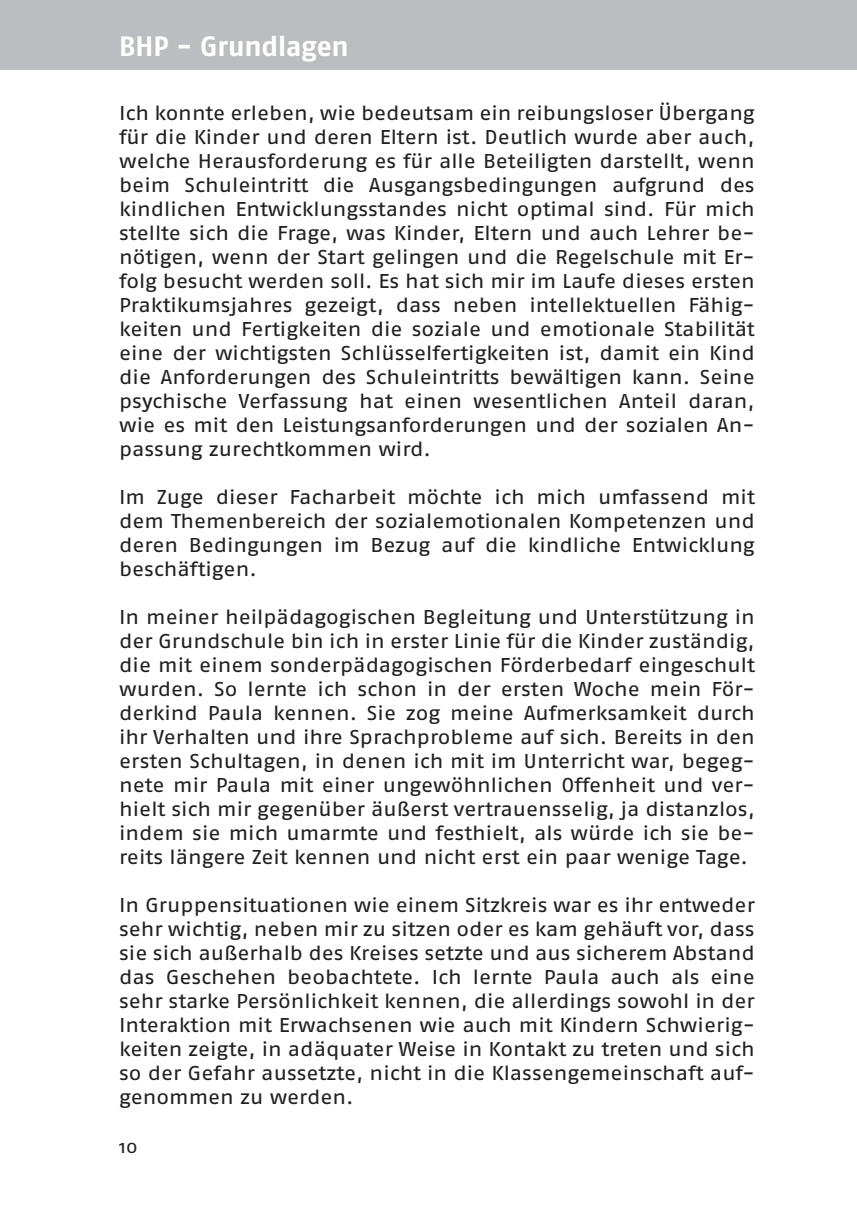
<style>
.page{position:relative;width:857px;height:1225px;background:#fff}
.page>*{position:absolute;margin:0;border:0;box-sizing:border-box;transform-origin:0 0}
.t1{font:700 28px "Fago No";letter-spacing:-.005em;color:#fff}
.t2{font:20px/24px "Fago Ex";letter-spacing:-.005em;color:#231f20;text-align:justify}
.t3{font:18px "Fago Ex";color:#231f20}
</style>
<div class="page">
<div style="left:0;top:0;width:856px;height:70px;background:#bcbdc0"></div>
<h1 class="t1" style="left:119px;top:30px;width:231px">BHP - Grundlagen</h1>
<p class="t2" style="left:119px;top:101px;width:636px">Ich konnte erleben, wie bedeutsam ein reibungsloser Übergang für die Kinder und deren Eltern ist. Deutlich wurde aber auch, welche Herausforderung es für alle Beteiligten darstellt, wenn beim Schuleintritt die Ausgangsbedingungen aufgrund des kindlichen Entwicklungsstandes nicht optimal sind. Für mich stellte sich die Frage, was Kinder, Eltern und auch Lehrer be&shy;nötigen, wenn der Start gelingen und die Regelschule mit Er&shy;folg besucht werden soll. Es hat sich mir im Laufe dieses ersten Praktikumsjahres gezeigt, dass neben intellektuellen Fähig&shy;keiten und Fertigkeiten die soziale und emotionale Stabilität eine der wichtigsten Schlüsselfertigkeiten ist, damit ein Kind die Anforderungen des Schuleintritts bewältigen kann. Seine psychische Verfassung hat einen wesentlichen Anteil daran, wie es mit den Leistungsanforderungen und der sozialen An&shy;passung zurechtkommen wird.</p>
<p class="t2" style="left:119px;top:485px;width:636px">Im Zuge dieser Facharbeit möchte ich mich umfassend mit dem Themenbereich der sozialemotionalen Kompetenzen und deren Bedingungen im Bezug auf die kindliche Entwicklung beschäftigen.</p>
<p class="t2" style="left:119px;top:605px;width:636px">In meiner heilpädagogischen Begleitung und Unterstützung in der Grundschule bin ich in erster Linie für die Kinder zuständig, die mit einem sonderpädagogischen Förderbedarf eingeschult wurden. So lernte ich schon in der ersten Woche mein För&shy;derkind Paula kennen. Sie zog meine Aufmerksamkeit durch ihr Verhalten und ihre Sprachprobleme auf sich. Bereits in den ersten Schultagen, in denen ich mit im Unterricht war, begeg&shy;nete mir Paula mit einer ungewöhnlichen Offenheit und ver&shy;hielt sich mir gegenüber äußerst vertrauensselig, ja distanzlos, indem sie mich umarmte und festhielt, als würde ich sie be&shy;reits längere Zeit kennen und nicht erst ein paar wenige Tage.</p>
<p class="t2" style="left:119px;top:893px;width:637px">In Gruppensituationen wie einem Sitzkreis war es ihr entweder sehr wichtig, neben mir zu sitzen oder es kam gehäuft vor, dass sie sich außerhalb des Kreises setzte und aus sicherem Abstand das Geschehen beobachtete. Ich lernte Paula auch als eine sehr starke Persönlichkeit kennen, die allerdings sowohl in der Interaktion mit Erwachsenen wie auch mit Kindern Schwierig&shy;keiten zeigte, in adäquater Weise in Kontakt zu treten und sich so der Gefahr aussetzte, nicht in die Klassengemeinschaft auf&shy;genommen zu werden.</p>
<p class="t3" style="left:119px;top:1135px;width:20px">10</p>
</div>
